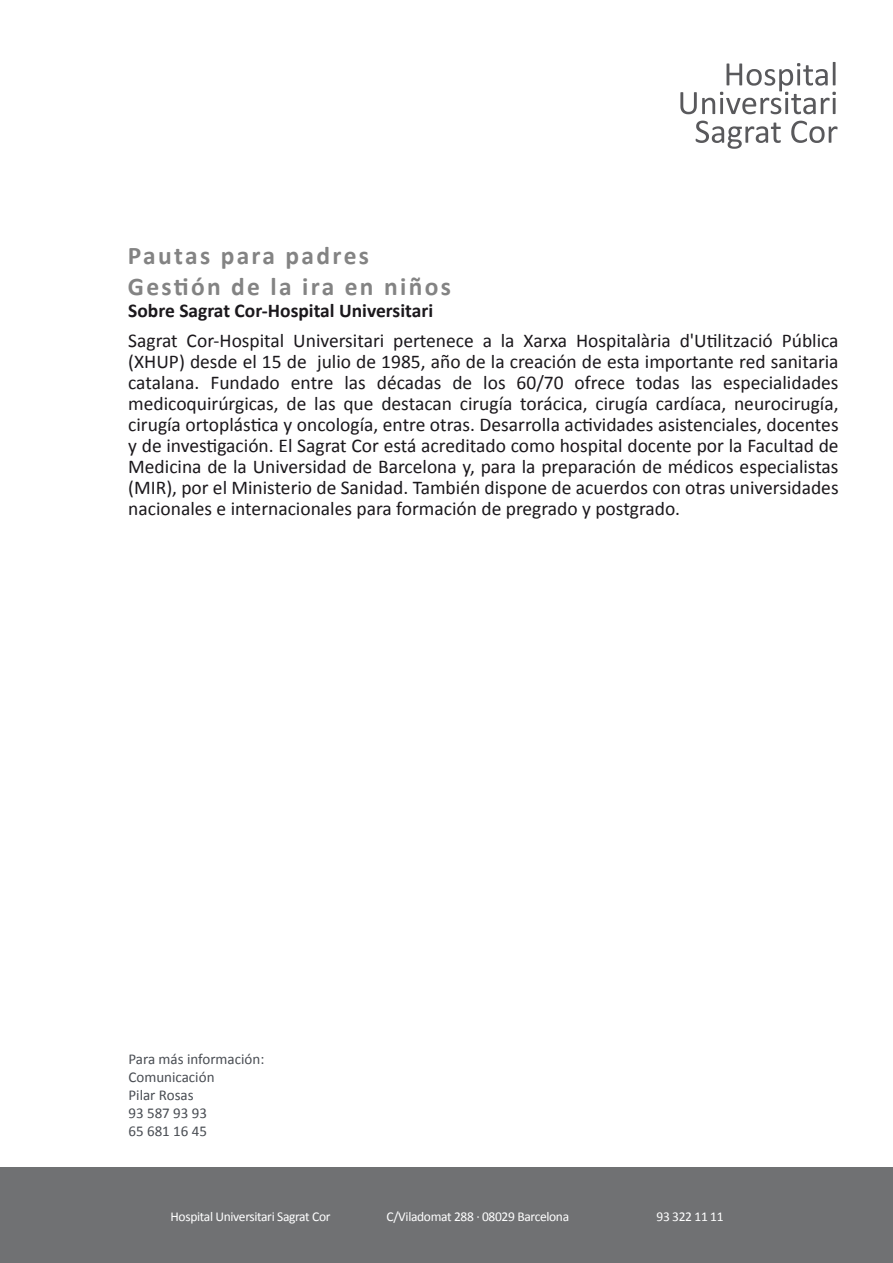
<style>
.page{position:relative;width:893px;height:1263px;background:#fff}
.page>*{position:absolute;margin:0;border:0;box-sizing:border-box;transform-origin:0 0}
.t1{font:700 25.5px/31.5px "Calibri";letter-spacing:.09em;color:rgb(1 1 1/.49)}
.t2{font:19.5px/21px "Calibri";color:#1b181c;text-align:justify}
.t3{font:700 19.5px "Calibri";color:#1b181c}
.t4{font:15px/18px "Calibri";color:#494d53}
.t5{font:13.5px "Calibri";letter-spacing:-.025em;color:#fff}
</style>
<div class="page">
<div style="left:0;top:1167px;width:893px;height:96px;background:#707173"></div>
<svg style="left:680px;top:62px;width:156px;height:52px"></svg>
<svg style="left:696px;top:121px;width:85px;height:28px"></svg>
<svg style="left:791px;top:121px;width:46px;height:22px"></svg>
<h1 class="t1" style="left:128px;top:240px;width:325px">Pautas para padres<br>Gestión de la ira en niños</h1>
<p class="t3" style="left:128px;top:298px;width:306px">Sobre Sagrat Cor-Hospital Universitari</p>
<p class="t2" style="left:128px;top:330px;width:712px">Sagrat Cor-Hospital Universitari pertenece a la Xarxa Hospitalària d'Utilització Pública (XHUP) desde el 15 de julio de 1985, año de la creación de esta importante red sanitaria catalana. Fundado entre las décadas de los 60/70 ofrece todas las especialidades medicoquirúrgicas, de las que destacan cirugía torácica, cirugía cardíaca, neurocirugía, cirugía ortoplástica y oncología, entre otras. Desarrolla actividades asistenciales, docentes y de investigación. El Sagrat Cor está acreditado como hospital docente por la Facultad de Medicina de la Universidad de Barcelona y, para la preparación de médicos especialistas (MIR), por el Ministerio de Sanidad. También dispone de acuerdos con otras universidades nacionales e internacionales para formación de pregrado y postgrado.</p>
<p class="t4" style="left:128px;top:1049px;width:137px">Para más información:<br>Comunicación<br>Pilar Rosas<br>93 587 93 93<br>65 681 16 45</p>
<p class="t5" style="left:171px;top:1208px;width:161px">Hospital Universitari Sagrat Cor</p>
<p class="t5" style="left:387px;top:1208px;width:184px">C/Viladomat 288 · 08029 Barcelona</p>
<p class="t5" style="left:656px;top:1208px;width:69px">93 322 11 11</p>
</div>
